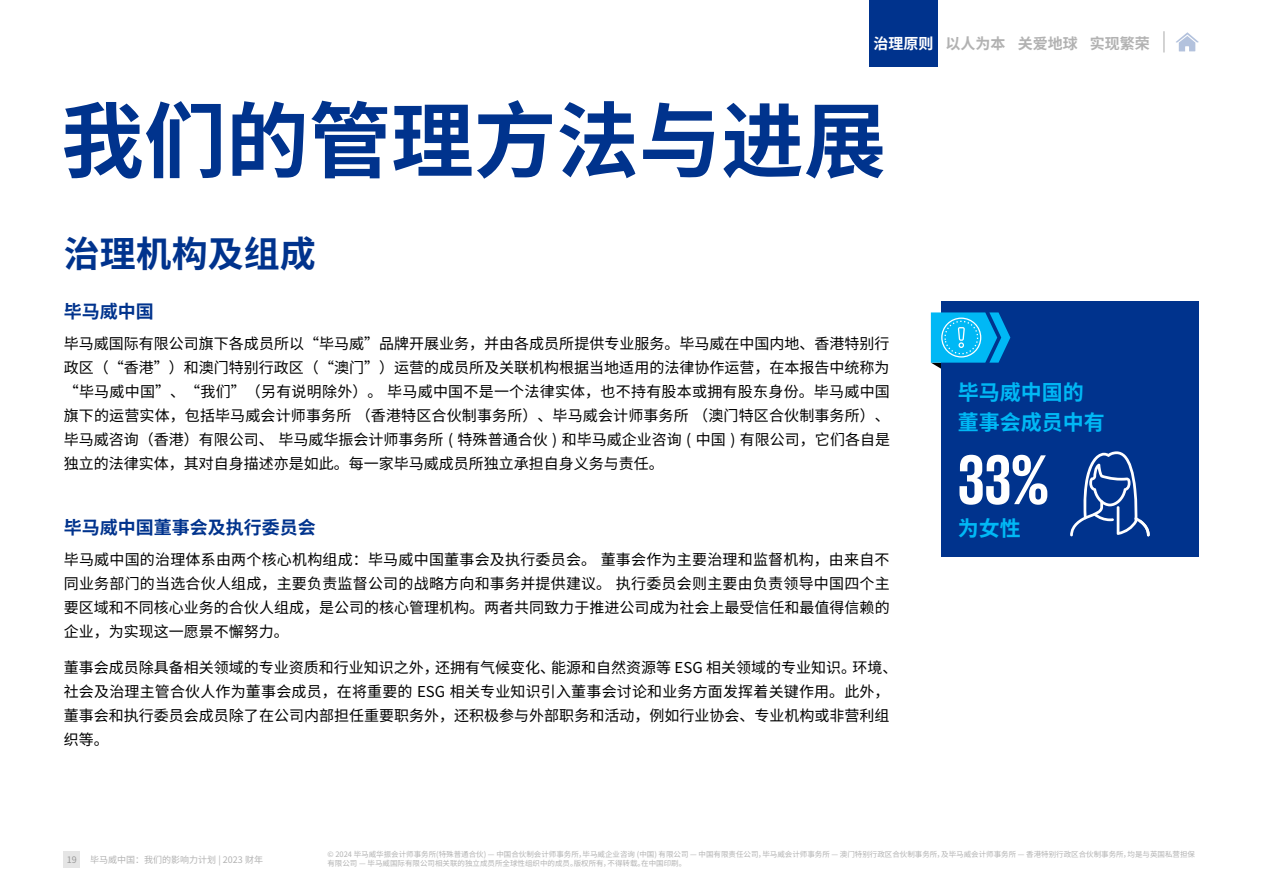
<style>
.page{position:relative;width:1263px;height:893px;background:#fff}
.page>*{position:absolute;margin:0;border:0;box-sizing:border-box;transform-origin:0 0}
.t1{font:700 82.5px "Noto Sans CJ Ksc";color:#00338d}
.t2{font:700 72px "KPMG";color:#fff}
.t3{font:700 36px "Noto Sans CJ Ksc";color:#00338d}
.t4{font:700 21px/30px "Noto Sans CJ Ksc";color:#00b8f5}
.t5{font:700 18px "Noto Sans CJ Ksc";color:#00338d}
.t6{font:15px/24px "Noto Sans CJ Ksc";color:#000;text-align:justify}
.t7{font:700 15px "Noto Sans CJ Ksc";color:#b2b2b2}
.t8{font:9px "Noto Sans CJ Ksc";color:#b2b2b2}
.t9{font:9px "Noto Sans CJ Ksc";color:#989898}
.t10{font:7.5px/9px "Noto Sans CJ Ksc";color:#b2b2b2}
.s1{color:#fff}
</style>
<div class="page">
<div style="left:64px;top:851px;width:16px;height:16px;background:#e5e5e5"></div>
<div style="left:869px;top:0;width:69px;height:67px;background:#00338d"></div>
<svg style="left:1176px;top:32px;width:23px;height:19px"></svg>
<svg style="left:1163px;top:31px;width:1px;height:22px"></svg>
<div style="left:941px;top:301px;width:258px;height:256px;background:#00338d"></div>
<svg style="left:1070px;top:451px;width:80px;height:85px"></svg>
<svg style="left:931px;top:312px;width:79px;height:57px"></svg>
<p class="t7" style="left:873px;top:35px;width:278px"><span class="s1">治理原则</span> 以人为本 关爱地球 实现繁荣</p>
<h1 class="t1" style="left:61px;top:94px;width:827px">我们的管理方法与进展</h1>
<h3 class="t3" style="left:64px;top:234px;width:253px">治理机构及组成</h3>
<p class="t5" style="left:64px;top:301px;width:91px">毕马威中国</p>
<p class="t6" style="left:64px;top:332px;width:828px">毕马威国际有限公司旗下各成员所以“毕马威”品牌开展业务，并由各成员所提供专业服务。毕马威在中国内地、香港特别行政区（“香港”）和澳门特别行政区（“澳门”）运营的成员所及关联机构根据当地适用的法律协作运营，在本报告中统称为“毕马威中国”、“我们”（另有说明除外）。 毕马威中国不是一个法律实体，也不持有股本或拥有股东身份。毕马威中国旗下的运营实体，包括毕马威会计师事务所 （香港特区合伙制事务所）、毕马威会计师事务所 （澳门特区合伙制事务所）、毕马威咨询（香港）有限公司、 毕马威华振会计师事务所 ( 特殊普通合伙 ) 和毕马威企业咨询 ( 中国 ) 有限公司，它们各自是独立的法律实体，其对自身描述亦是如此。每一家毕马威成员所独立承担自身义务与责任。</p>
<p class="t5" style="left:64px;top:517px;width:253px">毕马威中国董事会及执行委员会</p>
<p class="t6" style="left:64px;top:547px;width:827px">毕马威中国的治理体系由两个核心机构组成：毕马威中国董事会及执行委员会。 董事会作为主要治理和监督机构，由来自不同业务部门的当选合伙人组成，主要负责监督公司的战略方向和事务并提供建议。 执行委员会则主要由负责领导中国四个主要区域和不同核心业务的合伙人组成，是公司的核心管理机构。两者共同致力于推进公司成为社会上最受信任和最值得信赖的企业，为实现这一愿景不懈努力。</p>
<p class="t6" style="left:64px;top:656px;width:835px;text-align:left">董事会成员除具备相关领域的专业资质和行业知识之外，还拥有气候变化、能源和自然资源等 ESG 相关领域的专业知识。环境、社会及治理主管合伙人作为董事会成员，在将重要的 ESG 相关专业知识引入董事会讨论和业务方面发挥着关键作用。此外，董事会和执行委员会成员除了在公司内部担任重要职务外，还积极参与外部职务和活动，例如行业协会、专业机构或非营利组织等。</p>
<h3 class="t4" style="left:958px;top:378px;width:148px">毕马威中国的董事会成员中有</h3>
<h2 class="t2" style="left:958px;top:444px;width:93px">33%</h2>
<h3 class="t4" style="left:958px;top:514px;width:64px">为女性</h3>
<p class="t9" style="left:67px;top:854px;width:11px">19</p>
<p class="t8" style="left:90px;top:854px;width:174px">毕马威中国：我们的影响力计划 | 2023 财年</p>
<p class="t10" style="left:327px;top:850px;width:869px">© 2024 毕马威华振会计师事务所(特殊普通合伙) — 中国合伙制会计师事务所，毕马威企业咨询 (中国) 有限公司 — 中国有限责任公司，毕马威会计师事务所 — 澳门特别行政区合伙制事务所，及毕马威会计师事务所 — 香港特别行政区合伙制事务所，均是与英国私营担保有限公司 — 毕马威国际有限公司相关联的独立成员所全球性组织中的成员。版权所有，不得转载。在中国印刷。</p>
</div>
